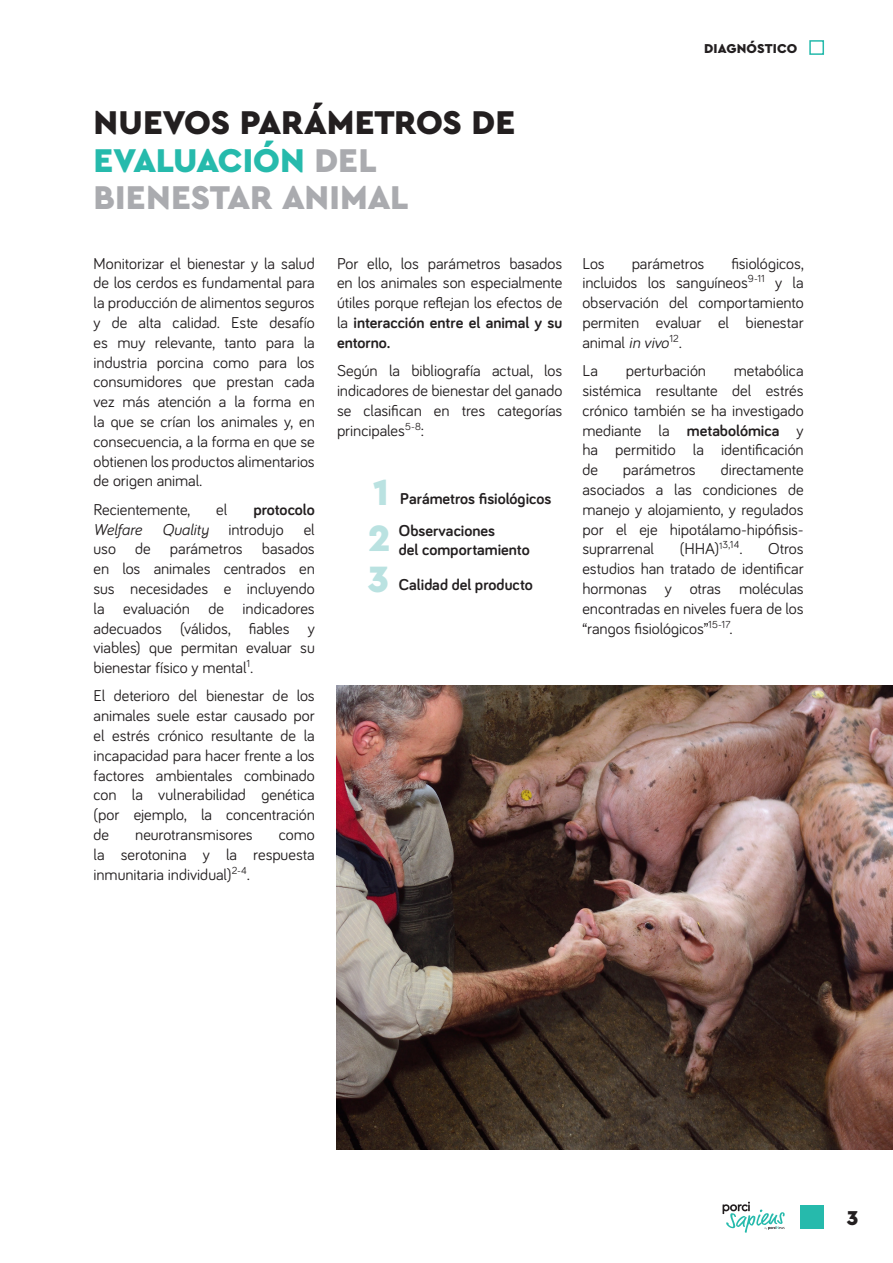
<style>
.page{position:relative;width:893px;height:1263px;background:#fff}
.page>*{position:absolute;margin:0;border:0;box-sizing:border-box;transform-origin:0 0}
.t1{font:900 38.4px "Cera Pro";color:#bae2e1}
.t2{font:900 34.5px/37.5px "Cera Pro";letter-spacing:-.01em;color:#231f20}
.t3{font:900 34.5px "Cera Pro";color:#aaabaf}
.t4{font:900 21px "Cera Pro";color:#231f20}
.Texto{font:16.2px/19.8px "Bariol";letter-spacing:-.005em;color:#231f20;text-align:justify}
.t5{font:700 16.2px "Bariol";color:#231f20}
.t6{font:900 13.5px "Cera Pro";letter-spacing:.005em;color:#231f20}
.s1{color:#26baac}
.s2{color:#aaabaf}
.s3{font-weight:700}
.s4{font-style:italic}
</style>
<div class="page">
<img style="left:337px;top:685px;width:556px;height:464px">
<div style="left:809px;top:40px;width:15px;height:15px;border:2px solid #26baac"></div>
<svg style="left:723px;top:1202px;width:62px;height:31px"></svg>
<div style="left:800px;top:1205px;width:24px;height:24px;background:#26baac"></div>
<p class="t2" style="left:94px;top:103px;width:423px">NUEVOS PARÁMETROS DE<br><span class="s1">EVALUACIÓN</span> <span class="s2">DEL</span></p>
<p class="t3" style="left:94px;top:175px;width:317px">BIENESTAR ANIMAL</p>
<p class="Texto" style="left:94px;top:252px;width:223px">Monitorizar el bienestar y la salud de los cerdos es fundamental para la producción de alimentos seguros y de alta calidad. Este desafío es muy relevante, tanto para la industria porcina como para los consumidores que prestan cada vez más atención a la forma en la que se crían los animales y, en consecuencia, a la forma en que se obtienen los productos alimentarios de origen animal.</p>
<p class="Texto" style="left:94px;top:499px;width:98px">Recientemente,</p>
<p class="Texto" style="left:216px;top:499px;width:13px">el</p>
<p class="Texto" style="left:94px;top:499px;width:223px;text-indent:160px"><span class="s3">protocolo </span><span class="s4">Welfare Quality</span> introdujo el uso de parámetros basados en los animales centrados en sus necesidades e incluyendo la evaluación de indicadores adecuados (válidos, fiables y viables) que permitan evaluar su bienestar físico y mental<sup>1</sup>.</p>
<p class="Texto" style="left:94px;top:685px;width:223px">El deterioro del bienestar de los animales suele estar causado por el estrés crónico resultante de la incapacidad para hacer frente a los factores ambientales combinado con la vulnerabilidad genética (por ejemplo, la concentración de</p>
<p class="Texto" style="left:135px;top:824px;width:119px">neurotransmisores</p>
<p class="Texto" style="left:94px;top:824px;width:223px;text-indent:185px">como la serotonina y la respuesta inmunitaria individual)<sup>2-4</sup>.</p>
<p class="Texto" style="left:337px;top:252px;width:227px">Por ello, los parámetros basados en los animales son especialmente útiles porque reflejan los efectos de la <span class="s3">interacción entre el animal y su entorno.</span></p>
<p class="Texto" style="left:337px;top:360px;width:227px">Según la bibliografía actual, los indicadores de bienestar del ganado se clasifican en tres categorías principales<sup>5-8</sup>:</p>
<p class="t1" style="left:373px;top:467px;width:17px">1</p>
<p class="t1" style="left:368px;top:512px;width:25px">2</p>
<p class="t1" style="left:368px;top:554px;width:23px">3</p>
<p class="t5" style="left:400px;top:487px;width:152px">Parámetros fisiológicos</p>
<p class="t5" style="left:399px;top:519px;width:98px">Observaciones</p>
<p class="t5" style="left:399px;top:539px;width:132px">del comportamiento</p>
<p class="t5" style="left:399px;top:573px;width:135px">Calidad del producto</p>
<p class="t6" style="left:704px;top:39px;width:95px">DIAGNÓSTICO</p>
<p class="Texto" style="left:582px;top:252px;width:223px;text-indent:149px">fisiológicos, incluidos los sanguíneos<sup>9-11</sup> y la observación del comportamiento permiten evaluar el bienestar animal <span class="s4">in vivo</span><sup>12</sup>.</p>
<p class="Texto" style="left:582px;top:360px;width:17px">La</p>
<p class="Texto" style="left:626px;top:360px;width:82px">perturbación</p>
<p class="Texto" style="left:582px;top:252px;width:24px">Los</p>
<p class="Texto" style="left:632px;top:252px;width:74px">parámetros</p>
<p class="Texto" style="left:582px;top:360px;width:223px;text-indent:151px">metabólica sistémica resultante del estrés crónico también se ha investigado mediante la <span class="s3">metabolómica</span> y ha permitido la identificación de</p>
<p class="Texto" style="left:582px;top:459px;width:223px;text-indent:138px">directamente asociados a las condiciones de manejo y alojamiento, y regulados por el eje hipotálamo-hipófisis&shy;suprarrenal</p>
<p class="Texto" style="left:623px;top:459px;width:74px">parámetros</p>
<p class="Texto" style="left:680px;top:538px;width:64px">(HHA)<sup>1</sup><sup>3,14</sup>.</p>
<p class="Texto" style="left:582px;top:538px;width:223px;text-indent:186px">Otros estudios han tratado de identificar hormonas y otras moléculas encontradas en niveles fuera de los “rangos fisiológicos”<sup>15-17</sup>.</p>
<p class="t4" style="left:847px;top:1204px;width:13px">3</p>
</div>
